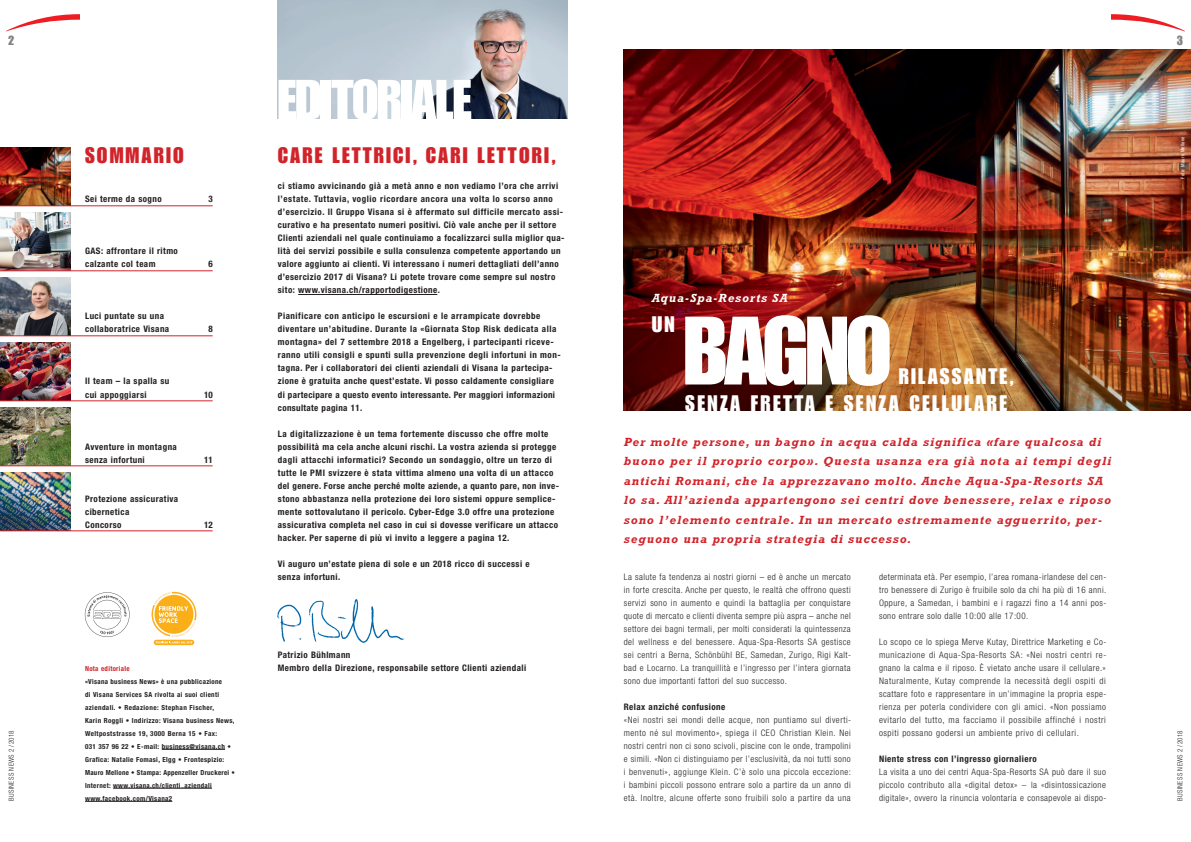
<style>
.page{position:relative;width:1191px;height:842px;background:#fff}
.page>*{position:absolute;margin:0;border:0;box-sizing:border-box;transform-origin:0 0}
.t1{font:95px "Impact";letter-spacing:-.035em;color:#fff}
.t2{font:55px "Impact";letter-spacing:-.03em;color:#fff}
.t3{font:22px/26px "Impact";letter-spacing:.11em;color:#fff}
.t4{font:22px "Impact";letter-spacing:.095em;color:#d1232a}
.t5{font:13px "Impact";color:#808285}
.t6{font:italic 700 12px/19.5px "Rockwell";letter-spacing:.085em;color:#d1232a}
.t7{font:italic 700 12px "Rockwell";letter-spacing:.08em;color:#fff}
.t8{font:700 condensed 9px/13px "Helvetica Neue";letter-spacing:.05em;color:#231f20}
.t9{font:300 condensed 9px/13px "Helvetica Neue";letter-spacing:.05em;color:#231f20;text-align:justify}
.t10{font:700 condensed 7px/13px "Helvetica Neue";letter-spacing:.05em;color:#231f20}
.t11{font:300 condensed 7px "Helvetica Neue";letter-spacing:.05em;color:#231f20}
.t12{font:700 condensed 7px "Helvetica Neue";letter-spacing:.05em;color:#d1232a}
.t13{font:condensed 5px "Helvetica Neue";letter-spacing:.05em;color:#fff}
</style>
<div class="page">
<svg style="left:6px;top:14px;width:73px;height:17px"></svg>
<svg style="left:1111px;top:14px;width:74px;height:17px"></svg>
<img style="left:277px;top:599px;width:127px;height:44px">
<img style="left:0;top:277px;width:71px;height:58px">
<img style="left:278px;top:0;width:289px;height:119px">
<hr style="left:298px;top:294px;width:139px;height:1px;background:#231f20">
<img style="left:0;top:212px;width:71px;height:58px">
<img style="left:0;top:407px;width:71px;height:58px">
<img style="left:0;top:472px;width:71px;height:58px">
<img style="left:0;top:147px;width:71px;height:58px">
<img style="left:0;top:342px;width:71px;height:58px">
<img style="left:624px;top:50px;width:567px;height:360px">
<hr style="left:0;top:205px;width:213px;height:1px;background:#d1232a">
<hr style="left:0;top:270px;width:213px;height:1px;background:#d1232a">
<hr style="left:0;top:335px;width:213px;height:1px;background:#d1232a">
<hr style="left:0;top:400px;width:213px;height:1px;background:#d1232a">
<hr style="left:0;top:465px;width:213px;height:1px;background:#d1232a">
<hr style="left:0;top:530px;width:213px;height:1px;background:#d1232a">
<hr style="left:162px;top:749px;width:63px;height:1px;background:#231f20">
<hr style="left:85px;top:801px;width:87px;height:1px;background:#231f20">
<hr style="left:113px;top:788px;width:99px;height:1px;background:#231f20">
<svg style="left:85px;top:592px;width:45px;height:45px"></svg>
<svg style="left:151px;top:591px;width:46px;height:55px"></svg>
<h3 class="t5" style="left:8px;top:35px;width:8px">2</h3>
<h3 class="t5" style="left:1176px;top:35px;width:8px">3</h3>
<h2 class="t2" style="left:277px;top:80px;width:196px">EDITORIALE</h2>
<p class="t13" style="left:1181px;top:179px;width:44px;rotate:-90deg">Foto: Mauro Mellone</p>
<h3 class="t4" style="left:85px;top:148px;width:100px">SOMMARIO</h3>
<p class="t8" style="left:85px;top:194px;width:78px">Sei terme da sogno</p>
<p class="t8" style="left:208px;top:194px;width:6px">3</p>
<h3 class="t4" style="left:278px;top:148px;width:280px">CARE LETTRICI, CARI LETTORI,</h3>
<p class="t8" style="left:278px;top:181px;width:288px">ci stiamo avvicinando già a metà anno e non vediamo l’ora che arrivi l’estate. Tuttavia, voglio ricordare ancora una volta lo scorso anno d’esercizio. Il Gruppo Visana si è affermato sul difficile mercato assi&shy;curativo e ha presentato numeri positivi. Ciò vale anche per il settore Clienti aziendali nel quale continuiamo a focalizzarci sulla miglior qua&shy;lità dei servizi possibile e sulla consulenza competente apportando un valore aggiunto ai clienti. Vi interessano i numeri dettagliati dell’anno d’esercizio 2017 di Visana? Li potete trovare come sempre sul nostro sito: www.visana.ch/rapportodigestione.</p>
<p class="t8" style="left:278px;top:311px;width:284px">Pianificare con anticipo le escursioni e le arrampicate dovrebbe diventare un’abitudine. Durante la «Giornata Stop Risk dedicata alla montagna» del 7 settembre 2018 a Engelberg, i partecipanti riceve&shy;ranno utili consigli e spunti sulla prevenzione degli infortuni in mon&shy;tagna. Per i collaboratori dei clienti aziendali di Visana la partecipa&shy;zione è gratuita anche quest’estate. Vi posso caldamente consigliare di partecipare a questo evento interessante. Per maggiori informazioni consultate pagina 11.</p>
<p class="t8" style="left:278px;top:428px;width:282px">La digitalizzazione è un tema fortemente discusso che offre molte possibilità ma cela anche alcuni rischi. La vostra azienda si protegge dagli attacchi informatici? Secondo un sondaggio, oltre un terzo di tutte le PMI svizzere è stata vittima almeno una volta di un attacco del genere. Forse anche perché molte aziende, a quanto pare, non inve&shy;stono abbastanza nella protezione dei loro sistemi oppure semplice&shy;mente sottovalutano il pericolo. Cyber-Edge 3.0 offre una protezione assicurativa completa nel caso in cui si dovesse verificare un attacco hacker. Per saperne di più vi invito a leggere a pagina 12.</p>
<p class="t8" style="left:278px;top:558px;width:253px">Vi auguro un’estate piena di sole e un 2018 ricco di successi e senza infortuni.</p>
<p class="t8" style="left:85px;top:246px;width:94px">GAS: affrontare il ritmo calzante col team</p>
<p class="t8" style="left:208px;top:259px;width:6px">6</p>
<h3 class="t7" style="left:652px;top:291px;width:137px">Aqua-Spa-Resorts SA</h3>
<h1 class="t1" style="left:683px;top:317px;width:210px">BAGNO</h1>
<p class="t8" style="left:85px;top:311px;width:86px">Luci puntate su una collaboratrice Visana</p>
<h3 class="t3" style="left:652px;top:313px;width:24px">UN</h3>
<p class="t8" style="left:208px;top:324px;width:6px">8</p>
<h3 class="t3" style="left:685px;top:365px;width:331px;text-indent:214px">RILASSANTE,<br>SENZA FRETTA E SENZA CELLULARE</h3>
<p class="t8" style="left:85px;top:376px;width:86px">Il team – la spalla su cui appoggiarsi</p>
<p class="t8" style="left:204px;top:389px;width:10px">10</p>
<p class="t6" style="left:624px;top:432px;width:489px">Per molte persone, un bagno in acqua calda significa «fare qualcosa di buono per il proprio corpo». Questa usanza era già nota ai tempi degli antichi Romani, che la apprezzavano molto. Anche Aqua-Spa-Resorts SA lo sa. All’azienda appartengono sei centri dove benessere, relax e riposo sono l’elemento centrale. In un mercato estremamente agguerrito, per&shy;seguono una propria strategia di successo.</p>
<p class="t8" style="left:85px;top:441px;width:93px">Avventure in montagna senza infortuni</p>
<p class="t8" style="left:204px;top:454px;width:10px">11</p>
<p class="t8" style="left:85px;top:493px;width:95px">Protezione assicurativa cibernetica<br>Concorso</p>
<p class="t8" style="left:204px;top:519px;width:10px">12</p>
<p class="t9" style="left:624px;top:571px;width:229px">La salute fa tendenza ai nostri giorni – ed è anche un mercato in forte crescita. Anche per questo, le realtà che offrono questi servizi sono in aumento e quindi la battaglia per conquistare quote di mercato e clienti diventa sempre più aspra – anche nel settore dei bagni termali, per molti considerati la quintessenza del wellness e del benessere. Aqua-Spa-Resorts SA gestisce sei centri a Berna, Schönbühl BE, Samedan, Zurigo, Rigi Kalt&shy;bad e Locarno. La tranquillità e l’ingresso per l’intera giornata sono due importanti fattori del suo successo.</p>
<p class="t8" style="left:624px;top:701px;width:103px">Relax anziché confusione</p>
<p class="t9" style="left:624px;top:714px;width:229px">«Nei nostri sei mondi delle acque, non puntiamo sul diverti&shy;mento né sul movimento», spiega il CEO Christian Klein. Nei nostri centri non ci sono scivoli, piscine con le onde, trampolini e simili. «Non ci distinguiamo per l’esclusività, da noi tutti sono i benvenuti», aggiunge Klein. C’è solo una piccola eccezione: i bambini piccoli possono entrare solo a partire da un anno di età. Inoltre, alcune offerte sono fruibili solo a partire da una</p>
<p class="t9" style="left:879px;top:571px;width:229px">determinata età. Per esempio, l’area romana-irlandese del cen&shy;tro benessere di Zurigo è fruibile solo da chi ha più di 16 anni.<br>Oppure, a Samedan, i bambini e i ragazzi fino a 14 anni pos&shy;sono entrare solo dalle 10:00 alle 17:00.</p>
<p class="t9" style="left:879px;top:636px;width:229px">Lo scopo ce lo spiega Merve Kutay, Direttrice Marketing e Co&shy;municazione di Aqua-Spa-Resorts SA: «Nei nostri centri re&shy;gnano la calma e il riposo. È vietato anche usare il cellulare.» Naturalmente, Kutay comprende la necessità degli ospiti di scattare foto e rappresentare in un’immagine la propria espe&shy;rienza per poterla condividere con gli amici. «Non possiamo evitarlo del tutto, ma facciamo il possibile affinché i nostri ospiti possano godersi un ambiente privo di cellulari.</p>
<p class="t8" style="left:879px;top:753px;width:159px">Niente stress con l’ingresso giornaliero</p>
<p class="t9" style="left:879px;top:766px;width:229px">La visita a uno dei centri Aqua-Spa-Resorts SA può dare il suo piccolo contributo alla «digital detox» − la «disintossicazione digitale», ovvero la rinuncia volontaria e consapevole ai dispo-</p>
<p class="t8" style="left:278px;top:649px;width:250px">Patrizio Bühlmann<br>Membro della Direzione, responsabile settore Clienti aziendali</p>
<p class="t12" style="left:85px;top:665px;width:46px">Nota editoriale</p>
<p class="t10" style="left:85px;top:675px;width:151px">«Visana business News» è una pubblicazione<br>di Visana Services SA rivolta ai suoi clienti aziendali. • Redazione: Stephan Fischer,<br>Karin Roggli • Indirizzo: Visana business News, Weltpoststrasse 19, 3000 Berna 15 • Fax:<br>031 357 96 22 • E-mail: business@visana.ch • Grafica: Natalie Fomasi, Elgg • Frontespizio:<br>Mauro Mellone • Stampa: Appenzeller Druckerei • Internet: www.visana.ch/clienti_aziendali www.facebook.com/Visana2</p>
<p class="t11" style="left:9px;top:801px;width:71px;rotate:-90deg">BUSINESS NEWS 2/2018</p>
<p class="t11" style="left:1177px;top:801px;width:71px;rotate:-90deg">BUSINESS NEWS 2/2018</p>
</div>
